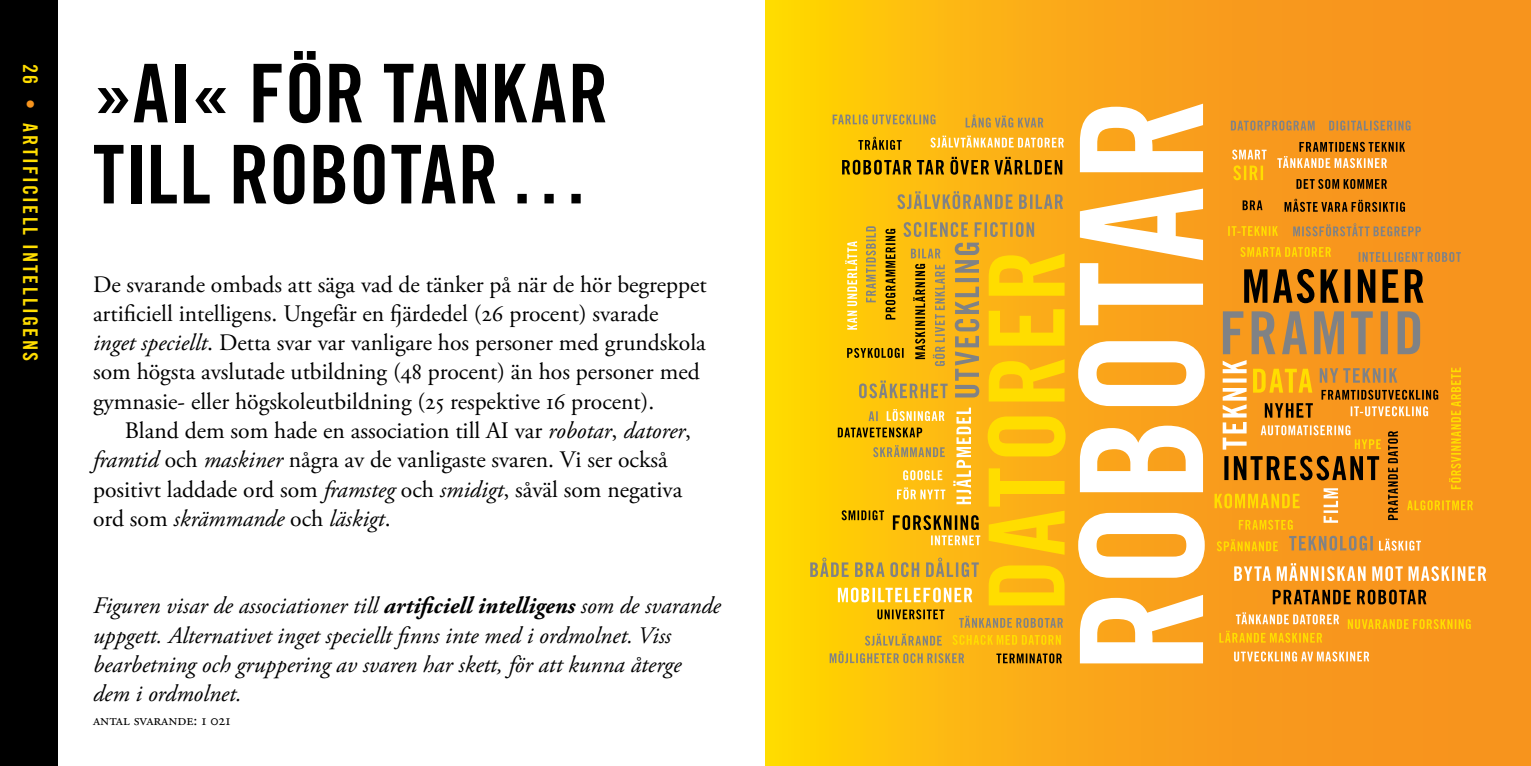
<style>
.page{position:relative;width:1531px;height:766px;background:#fff}
.page>*{position:absolute;margin:0;border:0;box-sizing:border-box;transform-origin:0 0}
.t1{font:81px/81px "Trade Gothic LT Std Bd Cn 20";color:#000}
.t2{font:23.62px/29.2px "Adobe Garamond Pro";color:#000}
.t3{font:italic 23.62px/29.2px "Adobe Garamond Pro";color:#000}
.t4{font:20.25px "Trade Gothic LT Std Bd Cn 20";letter-spacing:.125em;color:#fd0}
.t5{font:15.75px "Adobe Garamond Pro";color:#000}
.s1{color:#f7941e}
.s2{font-style:italic}
.s3{font-weight:700}
</style>
<div class="page">
<svg style="left:765px;top:0;width:766px;height:765px;background:#f9a716"></svg>
<div style="left:0;top:0;width:57px;height:765px;background:#000"></div>
<svg style="left:1329px;top:120px;width:81px;height:10px"></svg>
<svg style="left:1407px;top:500px;width:66px;height:10px"></svg>
<svg style="left:1234px;top:651px;width:135px;height:10px"></svg>
<svg style="left:858px;top:137px;width:43px;height:13px"></svg>
<svg style="left:1358px;top:252px;width:103px;height:10px"></svg>
<svg style="left:1231px;top:120px;width:83px;height:10px"></svg>
<svg style="left:1379px;top:538px;width:42px;height:12px"></svg>
<svg style="left:1284px;top:199px;width:121px;height:13px;background:#a46313"></svg>
<svg style="left:832px;top:114px;width:103px;height:10px"></svg>
<svg style="left:1219px;top:630px;width:103px;height:12px"></svg>
<svg style="left:965px;top:114px;width:78px;height:13px"></svg>
<svg style="left:1449px;top:367px;width:12px;height:122px"></svg>
<svg style="left:1277px;top:142px;width:128px;height:26px;background:#d5913b"></svg>
<svg style="left:996px;top:653px;width:66px;height:10px"></svg>
<svg style="left:1348px;top:619px;width:123px;height:10px"></svg>
<svg style="left:1350px;top:406px;width:78px;height:10px"></svg>
<svg style="left:1296px;top:179px;width:91px;height:10px"></svg>
<svg style="left:1293px;top:223px;width:128px;height:13px;background:#d08f3f"></svg>
<svg style="left:930px;top:135px;width:134px;height:13px"></svg>
<svg style="left:952px;top:634px;width:109px;height:10px"></svg>
<svg style="left:1388px;top:431px;width:10px;height:89px"></svg>
<svg style="left:1239px;top:519px;width:54px;height:10px"></svg>
<svg style="left:830px;top:651px;width:134px;height:12px;background:#d0aa38"></svg>
<svg style="left:1228px;top:226px;width:50px;height:10px"></svg>
<svg style="left:1236px;top:612px;width:103px;height:12px"></svg>
<svg style="left:865px;top:633px;width:77px;height:12px"></svg>
<svg style="left:1321px;top:389px;width:117px;height:10px"></svg>
<svg style="left:1217px;top:539px;width:61px;height:12px"></svg>
<svg style="left:1261px;top:425px;width:120px;height:24px;background:#f9a83c"></svg>
<svg style="left:1242px;top:200px;width:20px;height:10px"></svg>
<svg style="left:1240px;top:247px;width:91px;height:10px"></svg>
<svg style="left:1232px;top:149px;width:34px;height:10px"></svg>
<svg style="left:1273px;top:589px;width:153px;height:15px;background:#88520f"></svg>
<svg style="left:1319px;top:368px;width:78px;height:14px"></svg>
<svg style="left:1233px;top:165px;width:30px;height:15px"></svg>
<svg style="left:1234px;top:563px;width:252px;height:18px"></svg>
<svg style="left:842px;top:157px;width:220px;height:18px;background:#9f740b"></svg>
<svg style="left:1289px;top:535px;width:84px;height:15px"></svg>
<svg style="left:1214px;top:493px;width:85px;height:15px"></svg>
<svg style="left:1265px;top:403px;width:48px;height:14px"></svg>
<svg style="left:897px;top:191px;width:166px;height:18px;background:#cda13e"></svg>
<svg style="left:1323px;top:488px;width:15px;height:34px"></svg>
<svg style="left:1224px;top:455px;width:155px;height:25px;background:#8b5510"></svg>
<svg style="left:1253px;top:368px;width:59px;height:24px"></svg>
<svg style="left:1222px;top:360px;width:24px;height:89px"></svg>
<svg style="left:1244px;top:269px;width:179px;height:34px;background:#7d4c0e"></svg>
<svg style="left:1223px;top:311px;width:197px;height:43px;background:#be8d4e"></svg>
<svg style="left:810px;top:222px;width:255px;height:405px;background:#f0bc19"></svg>
<svg style="left:1078px;top:104px;width:127px;height:559px"></svg>
<p class="t4" style="left:43px;top:64px;width:299px;rotate:90deg">26 <span class="s1">•</span> ARTIFICIELL INTELLIGENS</p>
<h1 class="t1" style="left:93px;top:52px;width:517px">»AI« FÖR TANKAR<br>TILL ROBOTAR…</h1>
<p class="t2" style="left:93px;top:270px;width:615px">De svarande ombads att säga vad de tänker på när de hör begreppet artificiell intelligens. Ungefär en fjärdedel (26 procent) svarade <span class="s2">inget speciellt</span>. Detta svar var vanligare hos personer med grundskola som högsta avslutade utbildning (48 procent) än hos personer med gymnasie- eller högskoleutbildning (25 respektive 16 procent).</p>
<p class="t2" style="left:93px;top:416px;width:599px;text-indent:32px">Bland dem som hade en association till AI var <span class="s2">robotar</span>, <span class="s2">datorer</span>, <span class="s2">framtid</span> och <span class="s2">maskiner</span> några av de vanligaste svaren. Vi ser också positivt laddade ord som <span class="s2">framsteg</span> och <span class="s2">smidigt</span>, såväl som negativa ord som <span class="s2">skrämmande</span> och <span class="s2">läskigt</span>.</p>
<p class="t3" style="left:93px;top:591px;width:629px">Figuren visar de associationer till <span class="s3">artificiell intelligens</span> som de svarande uppgett. Alternativet inget speciellt finns inte med i ordmolnet. Viss bearbetning och gruppering av svaren har skett, för att kunna återge dem i ordmolnet.</p>
<p class="t5" style="left:93px;top:710px;width:139px">Antal svarande: 1 021</p>
</div>
